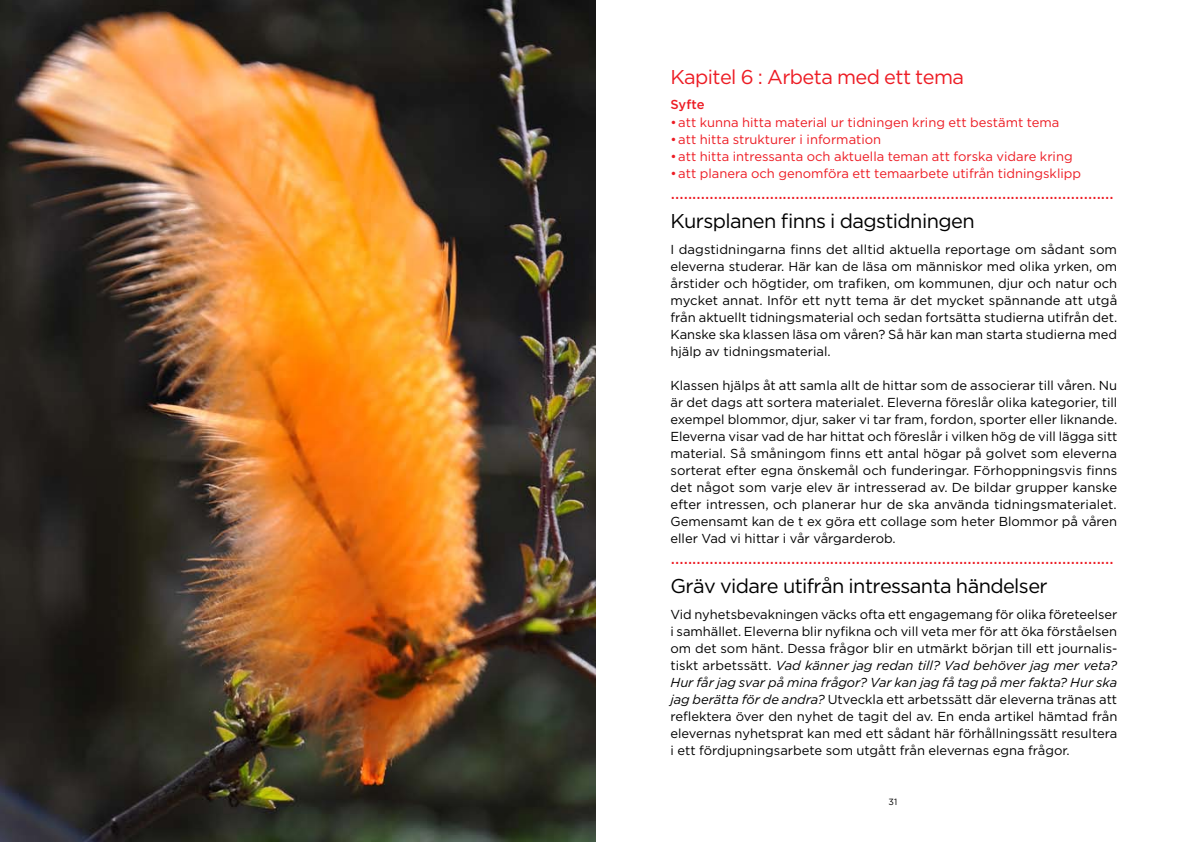
<style>
.page{position:relative;width:1191px;height:842px;background:#fff}
.page>*{position:absolute;margin:0;border:0;box-sizing:border-box;transform-origin:0 0}
.t1{font:20px "Gotham";letter-spacing:-.03em;color:#ed1c24}
.t2{font:20px "Gotham";letter-spacing:-.03em;color:#000}
.t3{font:13px/17px "Gotham";color:#000;text-align:justify}
.t4{font:13px "Gotham";color:#ed1c24}
.t5{font:500 13px "Gotham";color:#ed1c24}
.t6{font:9px "Gotham";color:#000}
.s1{font-style:italic}
</style>
<div class="page">
<img style="left:0;top:0;width:595px;height:842px">
<h1 class="t1" style="left:670px;top:65px;width:295px">Kapitel 6 : Arbeta med ett tema</h1>
<p class="t5" style="left:670px;top:96px;width:36px">Syfte</p>
<p class="t4" style="left:670px;top:114px;width:390px">•att kunna hitta material ur tidningen kring ett bestämt tema</p>
<p class="t4" style="left:670px;top:131px;width:212px">•att hitta strukturer i information</p>
<p class="t4" style="left:670px;top:148px;width:404px">•att hitta intressanta och aktuella teman att forska vidare kring</p>
<p class="t4" style="left:670px;top:165px;width:412px">•att planera och genomföra ett temaarbete utifrån tidningsklipp</p>
<h1 class="t1" style="left:670px;top:179px;width:445px">.......................................................................................................</h1>
<h1 class="t2" style="left:670px;top:209px;width:306px">Kursplanen finns i dagstidningen</h1>
<p class="t3" style="left:670px;top:240px;width:448px">I dagstidningarna finns det alltid aktuella reportage om sådant som eleverna studerar. Här kan de läsa om människor med olika yrken, om årstider och högtider, om trafiken, om kommunen, djur och natur och mycket annat. Inför ett nytt tema är det mycket spännande att utgå från aktuellt tidningsmaterial och sedan fortsätta studierna utifrån det.<br>Kanske ska klassen läsa om våren? Så här kan man starta studierna med hjälp av tidningsmaterial.</p>
<p class="t3" style="left:670px;top:376px;width:448px">Klassen hjälps åt att samla allt de hittar som de associerar till våren. Nu är det dags att sortera materialet. Eleverna föreslår olika kategorier, till exempel blommor, djur, saker vi tar fram, fordon, sporter eller liknande.<br>Eleverna visar vad de har hittat och föreslår i vilken hög de vill lägga sitt material. Så småningom finns ett antal högar på golvet som eleverna sorterat efter egna önskemål och funderingar. Förhoppningsvis finns det något som varje elev är intresserad av. De bildar grupper kanske efter intressen, och planerar hur de ska använda tidningsmaterialet.<br>Gemensamt kan de t ex göra ett collage som heter Blommor på våren eller Vad vi hittar i vår vårgarderob.</p>
<h1 class="t1" style="left:670px;top:544px;width:445px">.......................................................................................................</h1>
<h1 class="t2" style="left:670px;top:574px;width:379px">Gräv vidare utifrån intressanta händelser</h1>
<p class="t3" style="left:670px;top:605px;width:448px">Vid nyhetsbevakningen väcks ofta ett engagemang för olika företeelser i samhället. Eleverna blir nyfikna och vill veta mer för att öka förståelsen om det som hänt. Dessa frågor blir en utmärkt början till ett journalis&shy;tiskt arbetssätt. <span class="s1">Vad känner jag redan till? Vad behöver jag mer veta?<br>Hur får jag svar på mina frågor? Var kan jag få tag på mer fakta? Hur ska jag berätta för de andra?</span> Utveckla ett arbetssätt där eleverna tränas att reflektera över den nyhet de tagit del av. En enda artikel hämtad från elevernas nyhetsprat kan med ett sådant här förhållningssätt resultera i ett fördjupningsarbete som utgått från elevernas egna frågor.</p>
<p class="t6" style="left:888px;top:796px;width:10px">31</p>
</div>
